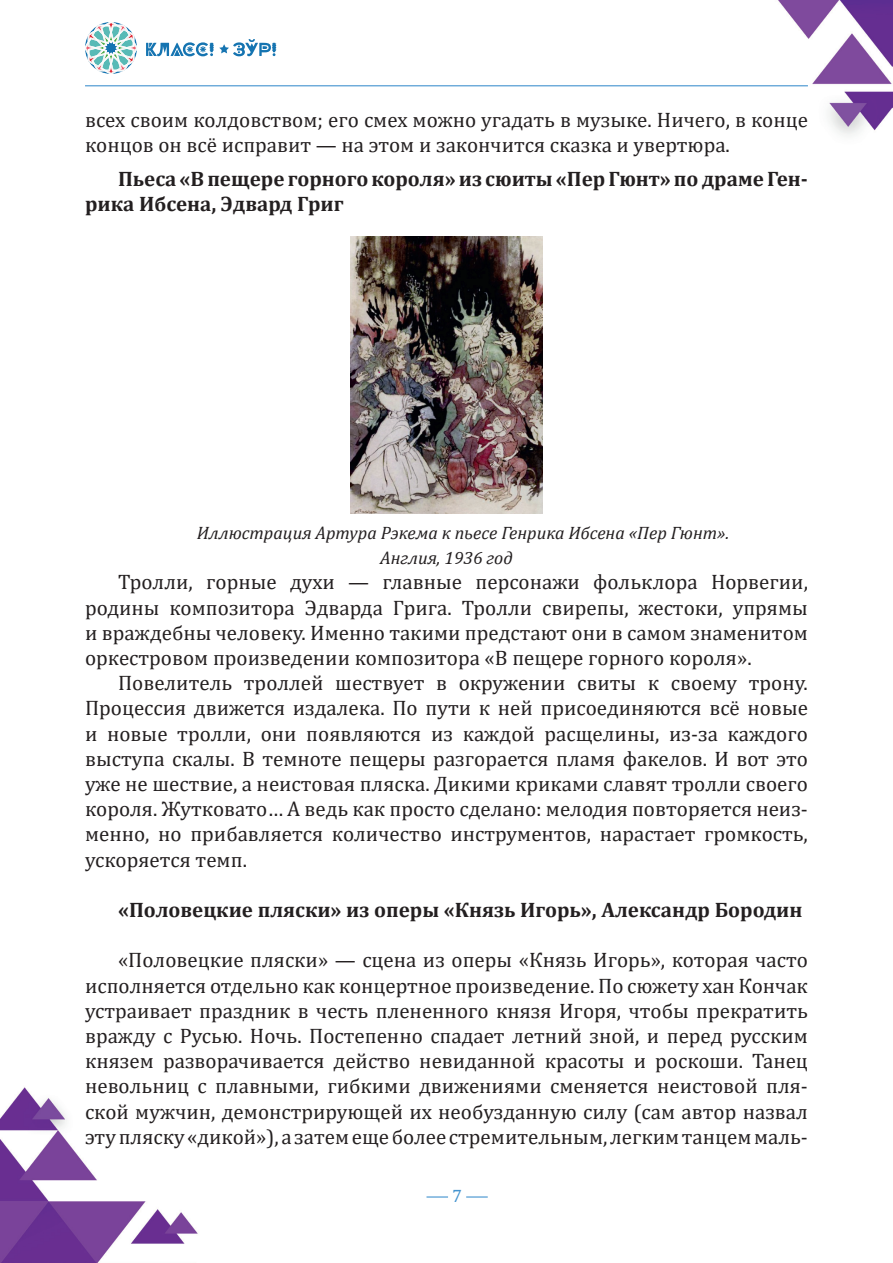
<style>
.page{position:relative;width:893px;height:1263px;background:#fff}
.page>*{position:absolute;margin:0;border:0;box-sizing:border-box;transform-origin:0 0}
.t1{font:21px/25.2px "Cambria";color:#231f20;text-align:justify}
.t2{font:700 21px/25.2px "Cambria";color:#231f20}
.t3{font:italic 18px/25.2px "Cambria";color:#231f20}
.t4{font:18px "Cambria";color:#4393cf}
</style>
<div class="page">
<img style="left:0;top:1087px;width:198px;height:176px">
<img style="left:771px;top:0;width:122px;height:135px">
<svg style="left:146px;top:39px;width:130px;height:17px"></svg>
<svg style="left:85px;top:22px;width:52px;height:52px"></svg>
<hr style="left:85px;top:85px;width:723px;height:1px;background:#4393cf">
<svg style="left:426px;top:1196px;width:22px;height:1px"></svg>
<svg style="left:466px;top:1196px;width:22px;height:1px"></svg>
<img style="left:351px;top:237px;width:191px;height:277px">
<p class="t1" style="left:85px;top:107px;width:724px">всех своим колдовством; его смех можно угадать в музыке. Ничего, в конце концов он всё исправит — на этом и закончится сказка и увертюра.</p>
<p class="t2" style="left:85px;top:166px;width:724px;text-indent:33px">Пьеса «В пещере горного короля» из сюиты «Пер Гюнт» по драме Ген&shy;рика Ибсена, Эдвард Григ</p>
<p class="t3" style="left:380px;top:519px;width:350px;text-indent:-184px">Иллюстрация Артура Рэкема к пьесе Генрика Ибсена «Пер Гюнт».<br>Англия, 1936 год</p>
<p class="t1" style="left:85px;top:570px;width:724px;text-indent:33px">Тролли, горные духи — главные персонажи фольклора Норвегии, родины композитора Эдварда Грига. Тролли свирепы, жестоки, упрямы и враждебны человеку. Именно такими предстают они в самом знаменитом оркестровом произведении композитора «В пещере горного короля».</p>
<p class="t1" style="left:85px;top:670px;width:724px;text-indent:33px">Повелитель троллей шествует в окружении свиты к своему трону.<br>Процессия движется издалека. По пути к ней присоединяются всё новые и новые тролли, они появляются из каждой расщелины, из-за каждого выступа скалы. В темноте пещеры разгорается пламя факелов. И вот это уже не шествие, а неистовая пляска. Дикими криками славят тролли своего короля. Жутковато… А ведь как просто сделано: мелодия повторяется неиз&shy;менно, но прибавляется количество инструментов, нарастает громкость, ускоряется темп.</p>
<p class="t2" style="left:118px;top:896px;width:686px">«Половецкие пляски» из оперы «Князь Игорь», Александр Бородин</p>
<p class="t1" style="left:85px;top:948px;width:724px;text-indent:33px">«Половецкие пляски» — сцена из оперы «Князь Игорь», которая часто исполняется отдельно как концертное произведение. По сюжету хан Кончак устраивает праздник в честь плененного князя Игоря, чтобы прекратить вражду с Русью. Ночь. Постепенно спадает летний зной, и перед русским князем разворачивается действо невиданной красоты и роскоши. Танец невольниц с плавными, гибкими движениями сменяется неистовой пля&shy;ской мужчин, демонстрирующей их необузданную силу (сам автор назвал эту пляску «дикой»), а затем еще более стремительным, легким танцем маль-</p>
<p class="t4" style="left:452px;top:1185px;width:11px">7</p>
</div>
